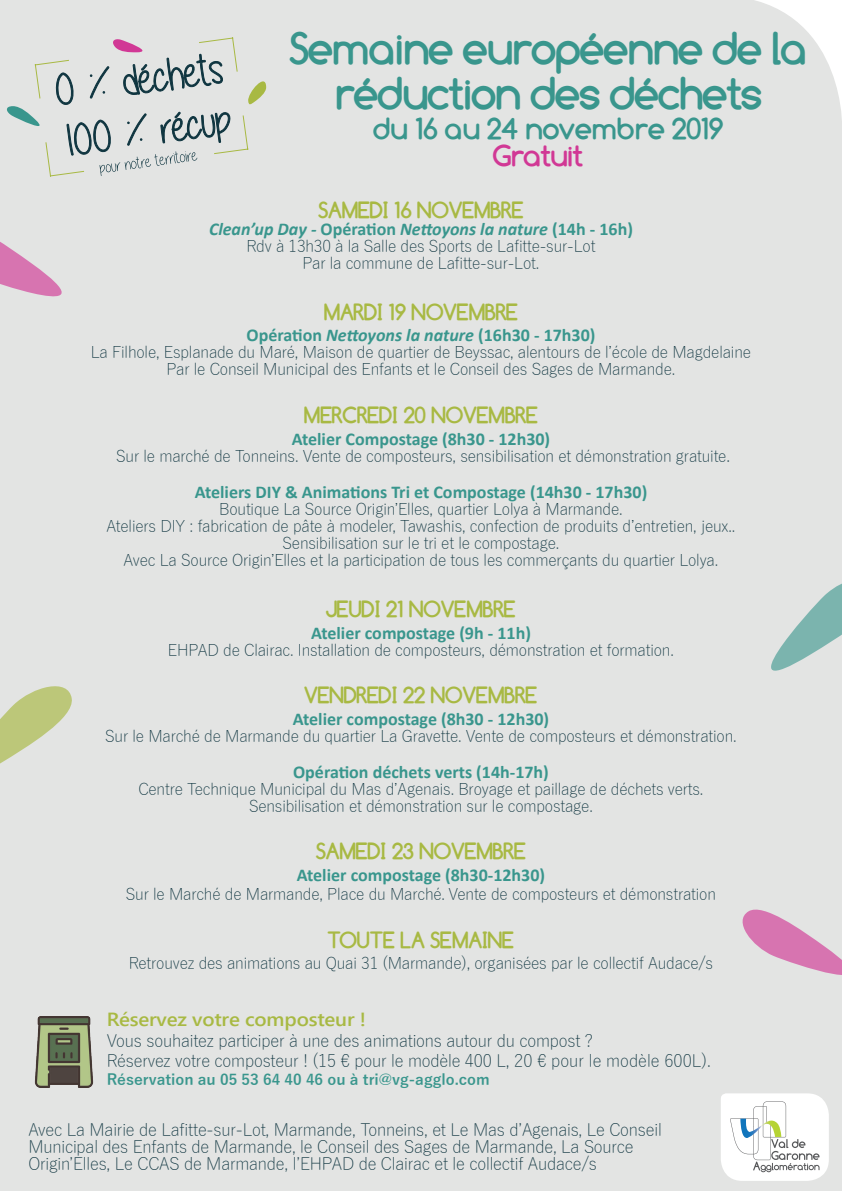
<style>
.page{position:relative;width:842px;height:1191px;background:#e3e4e3}
.page>*{position:absolute;margin:0;border:0;box-sizing:border-box;transform-origin:0 0}
.t1{font:700 45px/45px "Comfortaa";letter-spacing:-.02em;color:#39968d;text-align:center}
.t2{font:700 30px "Comfortaa";color:#39968d}
.t3{font:700 30px "Comfortaa";letter-spacing:-.02em;color:#d13895}
.t4{font:700 23px "Comfortaa";color:#a8b943}
.t5{font:700 19px "Yu Gothic UI";letter-spacing:-.01em;color:#a8b943;scale:1.08 1}
.t6{font:700 18px "Calibri";color:#39968d}
.t7{font:italic 700 18px "Calibri";color:#39968d}
.t8{font:300 17px/17px "Yu Gothic";letter-spacing:-.01em;color:#0f3540}
.t9{font:300 16px/17px "Yu Gothic";letter-spacing:-.01em;color:#0f3540;text-align:center}
.t10{font:700 15px "Yu Gothic";color:#39968d}
.s1{font-style:normal}
.s2{font-style:italic}
.s3{font-size:17px}
</style>
<div class="page">
<svg style="left:4px;top:37px;width:262px;height:140px;background:#d1d4d3"></svg>
<img style="left:28px;top:1016px;width:71px;height:71px">
<svg style="left:759px;top:573px;width:83px;height:99px;background:#c0d3d1"></svg>
<svg style="left:0;top:682px;width:75px;height:99px;background:#d2d7b6"></svg>
<svg style="left:0;top:213px;width:64px;height:112px;background:#e0c8d6"></svg>
<svg style="left:736px;top:902px;width:106px;height:98px;background:#dfc1d3"></svg>
<svg style="left:721px;top:1093px;width:108px;height:87px"></svg>
<h1 class="t1" style="left:290px;top:26px;width:519px">Semaine européenne de la réduction des déchets</h1>
<h2 class="t2" style="left:373px;top:111px;width:352px">du 16 au 24 novembre 2019</h2>
<h2 class="t3" style="left:493px;top:139px;width:91px">Gratuit</h2>
<h3 class="t4" style="left:318px;top:196px;width:207px">SAMEDI 16 NOVEMBRE</h3>
<p class="t7" style="left:209px;top:216px;width:425px">Clean’up Day - <span class="s1">Opération</span> Nettoyons la nature <span class="s1">(14h - 16h)</span></p>
<p class="t9" style="left:246px;top:235px;width:350px">Rdv à 13h30 à la Salle des Sports de Lafitte-sur-Lot<br>Par la commune de Lafitte-sur-Lot.</p>
<h3 class="t4" style="left:324px;top:298px;width:196px">MARDI 19 NOVEMBRE</h3>
<p class="t6" style="left:247px;top:323px;width:350px">Opération <span class="s2">Nettoyons la nature</span> (16h30 - 17h30)</p>
<p class="t9" style="left:91px;top:342px;width:662px">La Filhole, Esplanade du Maré, Maison de quartier de Beyssac, alentours de l’école de Magdelaine<br>Par le Conseil Municipal des Enfants et le Conseil des Sages de Marmande.</p>
<h3 class="t4" style="left:304px;top:402px;width:236px">MERCREDI 20 NOVEMBRE</h3>
<p class="t6" style="left:292px;top:426px;width:260px">Atelier Compostage (8h30 - 12h30)</p>
<p class="t9" style="left:116px;top:445px;width:615px">Sur le marché de Tonneins. Vente de composteurs, sensibilisation et démonstration gratuite<span class="s3">.</span></p>
<p class="t6" style="left:195px;top:479px;width:454px">Ateliers DIY &amp; Animations Tri et Compostage (14h30 - 17h30)</p>
<p class="t9" style="left:106px;top:498px;width:630px">Boutique La Source Origin’Elles, quartier Lolya à Marmande.<br>Ateliers DIY : fabrication de pâte à modeler, Tawashis, confection de produits d’entretien, jeux..<br>Sensibilisation sur le tri et le compostage.<br>Avec La Source Origin’Elles et la participation de tous les commerçants du quartier Lolya.</p>
<h3 class="t4" style="left:326px;top:595px;width:191px">JEUDI 21 NOVEMBRE</h3>
<p class="t6" style="left:311px;top:620px;width:221px">Atelier compostage (9h - 11h)</p>
<p class="t9" style="left:168px;top:639px;width:507px">EHPAD de Clairac. Installation de composteurs, démonstration et formation.</p>
<h3 class="t4" style="left:304px;top:682px;width:234px">VENDREDI 22 NOVEMBRE</h3>
<p class="t6" style="left:293px;top:706px;width:258px">Atelier compostage (8h30 - 12h30)</p>
<p class="t9" style="left:105px;top:725px;width:633px">Sur le Marché de Marmande du quartier La Gravette. Vente de composteurs et démonstration.</p>
<p class="t6" style="left:293px;top:759px;width:257px">Opération déchets verts (14h-17h)</p>
<p class="t9" style="left:138px;top:778px;width:567px">Centre Technique Municipal du Mas d’Agenais. Broyage et paillage de déchets verts.<br>Sensibilisation et démonstration sur le compostage.</p>
<h3 class="t4" style="left:316px;top:838px;width:211px">SAMEDI 23 NOVEMBRE</h3>
<p class="t6" style="left:297px;top:862px;width:250px">Atelier compostage (8h30-12h30)</p>
<p class="t9" style="left:126px;top:883px;width:592px">Sur le Marché de Marmande, Place du Marché. Vente de composteurs et démonstration</p>
<h3 class="t4" style="left:328px;top:926px;width:188px">TOUTE LA SEMAINE</h3>
<p class="t9" style="left:129px;top:953px;width:586px">Retrouvez des animations au Quai 31 (Marmande), organisées par le collectif Audace/s</p>
<p class="t5" style="left:107px;top:1008px;width:241px">Réservez votre composteur !</p>
<p class="t8" style="left:107px;top:1028px;width:605px;line-height:20.4px">Vous souhaitez participer à une des animations autour du compost ?<br>Réservez votre composteur ! (15 € pour le modèle 400 L, 20 € pour le modèle 600L).</p>
<p class="t10" style="left:107px;top:1071px;width:384px">Réservation au 05 53 64 40 46 ou à tri@vg-agglo.com</p>
<p class="t8" style="left:28px;top:1118px;width:635px">Avec La Mairie de Lafitte-sur-Lot, Marmande, Tonneins, et Le Mas d’Agenais, Le Conseil<br>Municipal des Enfants de Marmande, le Conseil des Sages de Marmande, La Source<br>Origin’Elles, Le CCAS de Marmande, l’EHPAD de Clairac et le collectif Audace/s</p>
</div>
